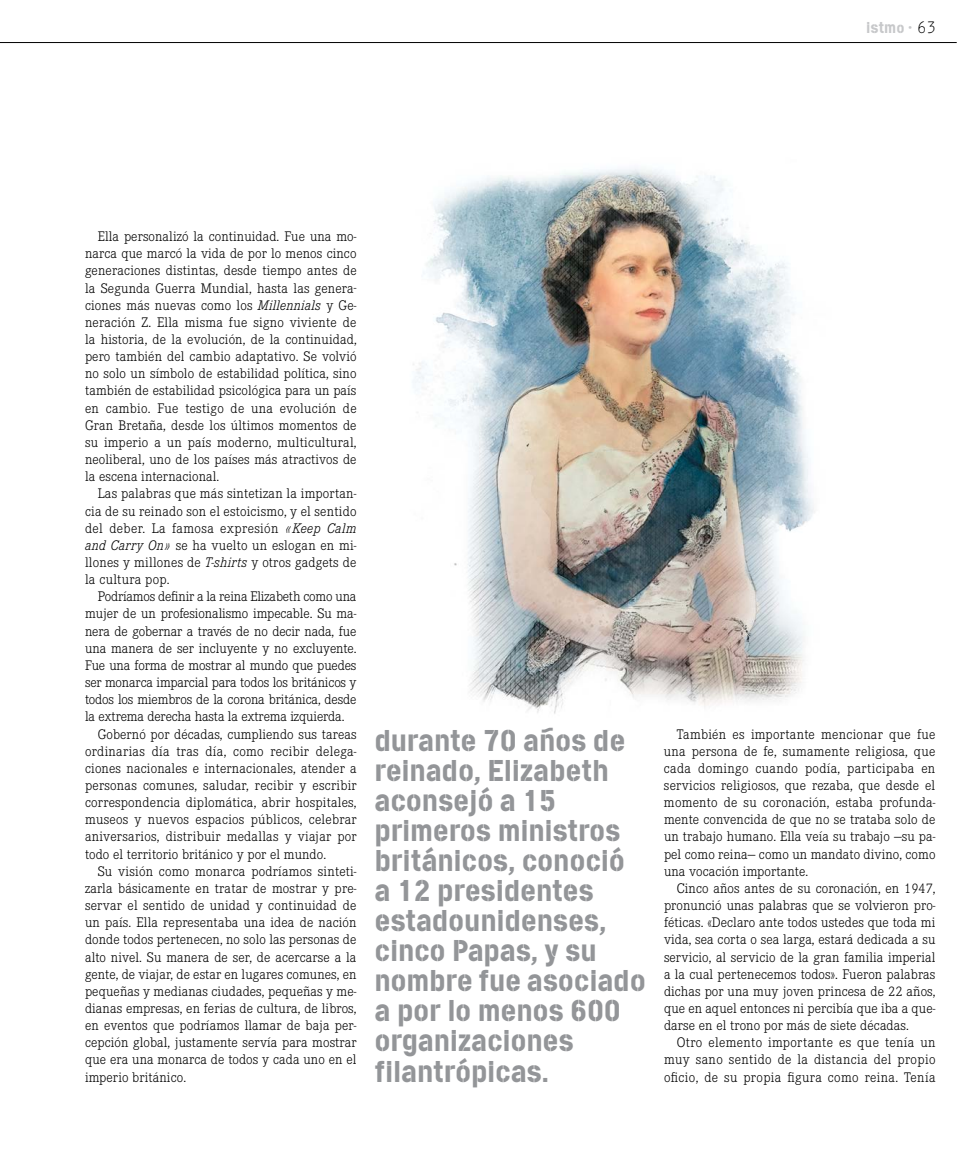
<style>
.page{position:relative;width:978px;height:1170px;background:#fff}
.page>*{position:absolute;margin:0;border:0;box-sizing:border-box;transform-origin:0 0}
.t1{font:30px/30px "Cargo";letter-spacing:-.01em;color:#939598}
.t2{font:15.75px "Cargo";color:#c7c8ca}
.t3{font:300 14.4px/17.1px "Corporate E";letter-spacing:.005em;color:#000;text-align:justify}
.s1{font-size:15px}
.s2{font-family:"Zimmer";font-weight:500}
.s3{font-family:"Numbers Revenue";font-size:16.5px;color:#000}
.s4{font-style:italic}
</style>
<div class="page">
<hr style="left:0;top:42px;width:957px;height:1px;background:#000">
<img style="left:413px;top:168px;width:402px;height:546px">
<p class="t2" style="left:866px;top:18px;width:72px">istm<span class="s1">o</span> <span class="s2">•</span> <span class="s3">63</span></p>
<p class="t3" style="left:85px;top:227px;width:273px;text-indent:13px">Ella personalizó la continuidad. Fue una mo&shy;narca que marcó la vida de por lo menos cinco generaciones distintas, desde tiempo antes de la Segunda Guerra Mundial, hasta las genera&shy;ciones más nuevas como los <span class="s4">Millennials</span> y Ge&shy;neración Z. Ella misma fue signo viviente de la historia, de la evolución, de la continuidad, pero también del cambio adaptativo. Se volvió no solo un símbolo de estabilidad política, sino también de estabilidad psicológica para un país en cambio. Fue testigo de una evolución de Gran Bretaña, desde los últimos momentos de su imperio a un país moderno, multicultural, neoliberal, uno de los países más atractivos de la escena internacional.</p>
<p class="t3" style="left:85px;top:484px;width:273px;text-indent:13px">Las palabras que más sintetizan la importan&shy;cia de su reinado son el estoicismo, y el sentido del deber. La famosa expresión <span class="s4">«Keep Calm and Carry On»</span> se ha vuelto un eslogan en mi&shy;llones y millones de <span class="s4">T-shirts</span> y otros gadgets de la cultura pop.</p>
<p class="t3" style="left:98px;top:587px;width:260px">Podríamos definir a la reina Elizabeth como una</p>
<p class="t3" style="left:85px;top:604px;width:273px">mujer de un profesionalismo impecable. Su ma-</p>
<p class="t3" style="left:85px;top:621px;width:273px">nera de gobernar a través de no decir nada, fue</p>
<p class="t3" style="left:85px;top:638px;width:273px">una manera de ser incluyente y no excluyente.</p>
<p class="t3" style="left:85px;top:656px;width:273px">Fue una forma de mostrar al mundo que puedes</p>
<p class="t3" style="left:85px;top:673px;width:273px">ser monarca imparcial para todos los británicos y</p>
<p class="t3" style="left:85px;top:690px;width:273px">todos los miembros de la corona británica, desde</p>
<p class="t3" style="left:85px;top:707px;width:261px">la extrema derecha hasta la extrema izquierda.</p>
<p class="t3" style="left:98px;top:724px;width:260px">Gobernó por décadas, cumpliendo sus tareas</p>
<p class="t3" style="left:85px;top:741px;width:273px">ordinarias día tras día, como recibir delega-</p>
<p class="t3" style="left:85px;top:758px;width:273px">ciones nacionales e internacionales, atender a</p>
<p class="t3" style="left:85px;top:776px;width:273px">personas comunes, saludar, recibir y escribir</p>
<p class="t3" style="left:85px;top:793px;width:273px">correspondencia diplomática, abrir hospitales,</p>
<p class="t3" style="left:85px;top:810px;width:273px">museos y nuevos espacios públicos, celebrar</p>
<p class="t3" style="left:85px;top:827px;width:273px">aniversarios, distribuir medallas y viajar por</p>
<p class="t3" style="left:85px;top:844px;width:243px">todo el territorio británico y por el mundo.</p>
<p class="t3" style="left:98px;top:861px;width:260px">Su visión como monarca podríamos sinteti-</p>
<p class="t3" style="left:85px;top:879px;width:273px">zarla básicamente en tratar de mostrar y pre-</p>
<p class="t3" style="left:85px;top:896px;width:273px">servar el sentido de unidad y continuidad de</p>
<p class="t3" style="left:85px;top:913px;width:273px">un país. Ella representaba una idea de nación</p>
<p class="t3" style="left:85px;top:930px;width:273px">donde todos pertenecen, no solo las personas de</p>
<p class="t3" style="left:85px;top:947px;width:273px">alto nivel. Su manera de ser, de acercarse a la</p>
<p class="t3" style="left:85px;top:964px;width:273px">gente, de viajar, de estar en lugares comunes, en</p>
<p class="t3" style="left:85px;top:981px;width:273px">pequeñas y medianas ciudades, pequeñas y me-</p>
<p class="t3" style="left:85px;top:999px;width:273px">dianas empresas, en ferias de cultura, de libros,</p>
<p class="t3" style="left:85px;top:1016px;width:273px">en eventos que podríamos llamar de baja per-</p>
<p class="t3" style="left:85px;top:1033px;width:273px">cepción global, justamente servía para mostrar</p>
<p class="t3" style="left:85px;top:1050px;width:273px">que era una monarca de todos y cada uno en el</p>
<p class="t3" style="left:85px;top:1067px;width:103px">imperio británico.</p>
<h1 class="t1" style="left:375px;top:725px;width:273px">durante 70 años de reinado, Elizabeth aconsejó a 15 primeros ministros británicos, conoció a 12 presidentes estadounidenses, cinco Papas, y su nombre fue asociado a por lo menos 600 organizaciones filantrópicas.</h1>
<p class="t3" style="left:664px;top:724px;width:273px;text-indent:13px">También es importante mencionar que fue una persona de fe, sumamente religiosa, que cada domingo cuando podía, participaba en servicios religiosos, que rezaba, que desde el momento de su coronación, estaba profunda&shy;mente convencida de que no se trataba solo de un trabajo humano. Ella veía su trabajo —su pa&shy;pel como reina— como un mandato divino, como una vocación importante.</p>
<p class="t3" style="left:664px;top:879px;width:273px;text-indent:13px">Cinco años antes de su coronación, en 1947, pronunció unas palabras que se volvieron pro&shy;féticas. «Declaro ante todos ustedes que toda mi vida, sea corta o sea larga, estará dedicada a su servicio, al servicio de la gran familia imperial a la cual pertenecemos todos». Fueron palabras dichas por una muy joven princesa de 22 años, que en aquel entonces ni percibía que iba a que&shy;darse en el trono por más de siete décadas.</p>
<p class="t3" style="left:664px;top:1033px;width:273px;text-indent:13px">Otro elemento importante es que tenía un muy sano sentido de la distancia del propio oficio, de su propia figura como reina. Tenía</p>
</div>
